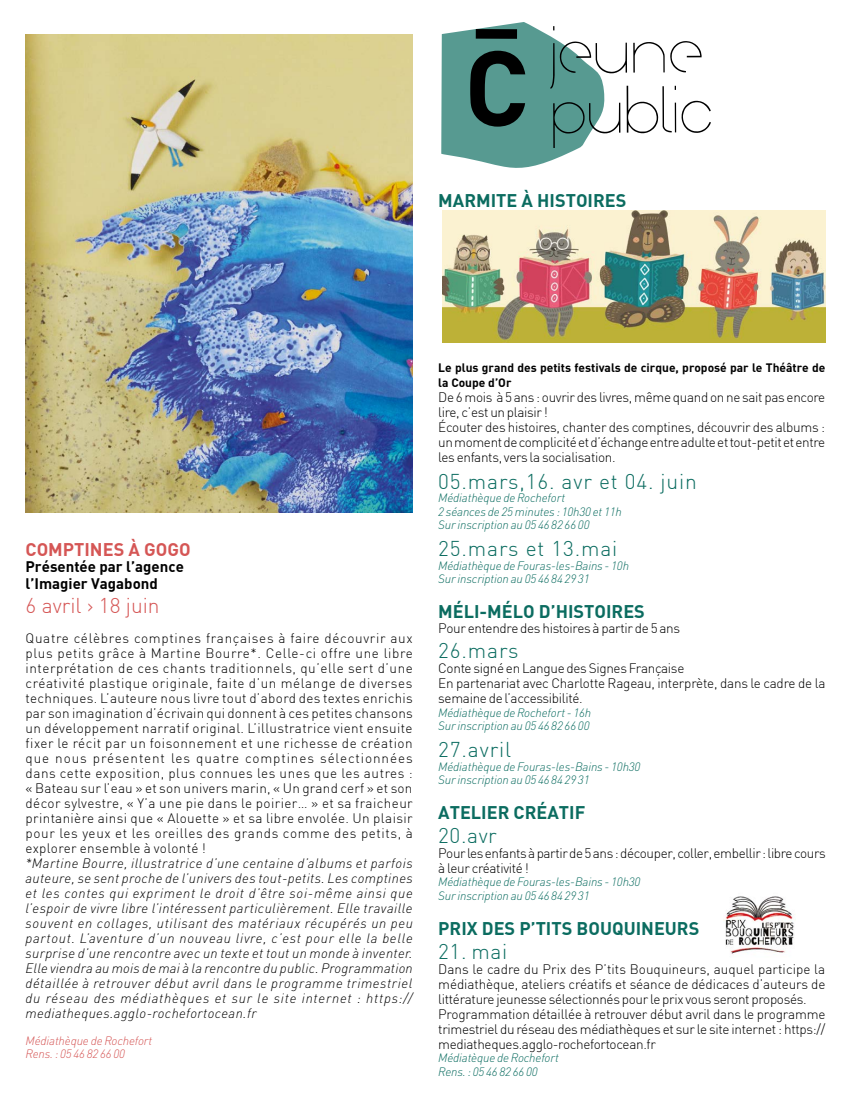
<style>
.page{position:relative;width:851px;height:1106px;background:#fff}
.page>*{position:absolute;margin:0;border:0;box-sizing:border-box;transform-origin:0 0}
.t1{font:56.1px/59.7px "Arual";letter-spacing:-.005em;color:#000}
.t2{font:300 21px "DIN";letter-spacing:.04em;color:#0b6c60}
.t3{font:300 21px "DIN";color:#d55655}
.t4{font:18px "DIN Bold";color:#0b6c60}
.t5{font:18px "DIN Bold";color:#d55655}
.t6{font:15px/16.5px "DIN Bold";color:#000}
.t7{font:300 13.5px/15px "DIN";letter-spacing:-.025em;color:#000}
.t8{font:italic 300 13.5px/15px "DINOT";letter-spacing:.03em;color:#000;text-align:justify}
.t9{font:italic 300 12px/13.5px "DINOT";letter-spacing:-.01em;color:#0b6c60}
.t10{font:12px/15px "DIN Bold";color:#000}
.t11{font:italic 300 12px/13.5px "DINOT";letter-spacing:-.01em;color:#d55655}
</style>
<div class="page">
<svg style="left:336px;top:22px;width:269px;height:173px"></svg>
<img style="left:26px;top:35px;width:386px;height:477px">
<img style="left:723px;top:896px;width:71px;height:58px">
<img style="left:442px;top:210px;width:383px;height:133px">
<h1 class="t1" style="left:549px;top:22px;width:165px">jeune public</h1>
<h3 class="t4" style="left:438px;top:188px;width:190px">MARMITE À HISTOIRES</h3>
<h3 class="t5" style="left:26px;top:537px;width:167px">COMPTINES À GOGO</h3>
<p class="t6" style="left:26px;top:558px;width:160px">Présentée par l’agence l’Imagier Vagabond</p>
<h2 class="t3" style="left:26px;top:592px;width:136px">6 avril &gt; 18 juin</h2>
<p class="t7" style="left:26px;top:630px;width:389px;text-align:justify">Quatre célèbres comptines françaises à faire découvrir aux plus petits grâce à Martine Bourre*. Celle-ci offre une libre interprétation de ces chants traditionnels, qu’elle sert d’une créativité plastique originale, faite d’un mélange de diverses techniques. L’auteure nous livre tout d’abord des textes enrichis par son imagination d’écrivain qui donnent à ces petites chansons un développement narratif original. L’illustratrice vient ensuite fixer le récit par un foisonnement et une richesse de création que nous présentent les quatre comptines sélectionnées dans cette exposition, plus connues les unes que les autres : « Bateau sur l’eau » et son univers marin, « Un grand cerf » et son décor sylvestre, « Y’a une pie dans le poirier… » et sa fraicheur printanière ainsi que « Alouette » et sa libre envolée. Un plaisir pour les yeux et les oreilles des grands comme des petits, à explorer ensemble à volonté !</p>
<p class="t8" style="left:26px;top:855px;width:389px">*Martine Bourre, illustratrice d’une centaine d’albums et parfois auteure, se sent proche de l’univers des tout-petits. Les comptines et les contes qui expriment le droit d’être soi-même ainsi que l’espoir de vivre libre l’intéressent particulièrement. Elle travaille souvent en collages, utilisant des matériaux récupérés un peu partout. L’aventure d’un nouveau livre, c’est pour elle la belle surprise d’une rencontre avec un texte et tout un monde à inventer.<br>Elle viendra au mois de mai à la rencontre du public. Programmation détaillée à retrouver début avril dans le programme trimestriel du réseau des médiathèques et sur le site internet : https:// mediatheques.agglo-rochefortocean.fr</p>
<p class="t11" style="left:26px;top:1033px;width:128px">Médiathèque de Rochefort<br>Rens. : 05 46 82 66 00</p>
<p class="t10" style="left:438px;top:359px;width:388px">Le plus grand des petits festivals de cirque, proposé par le Théâtre de la Coupe d’Or</p>
<p class="t7" style="left:438px;top:389px;width:388px">De 6 mois à 5 ans : ouvrir des livres, même quand on ne sait pas encore lire, c’est un plaisir !<br>Écouter des histoires, chanter des comptines, découvrir des albums : un moment de complicité et d’échange entre adulte et tout-petit et entre les enfants, vers la socialisation.</p>
<h2 class="t2" style="left:438px;top:468px;width:260px">05.mars,16. avr et 04. juin</h2>
<p class="t9" style="left:438px;top:491px;width:185px">Médiathèque de Rochefort<br>2 séances de 25 minutes : 10h30 et 11h<br>Sur inscription au 05 46 82 66 00</p>
<h2 class="t2" style="left:438px;top:536px;width:181px">25.mars et 13.mai</h2>
<p class="t9" style="left:438px;top:558px;width:192px">Médiathèque de Fouras-les-Bains - 10h<br>Sur inscription au 05 46 84 29 31</p>
<h3 class="t4" style="left:438px;top:599px;width:208px">MÉLI-MÉLO D’HISTOIRES</h3>
<p class="t7" style="left:438px;top:620px;width:243px">Pour entendre des histoires à partir de 5 ans</p>
<h2 class="t2" style="left:438px;top:638px;width:82px">26.mars</h2>
<p class="t7" style="left:438px;top:661px;width:388px">Conte signé en Langue des Signes Française<br>En partenariat avec Charlotte Rageau, interprète, dans le cadre de la semaine de l’accessibilité.</p>
<p class="t9" style="left:438px;top:705px;width:154px">Médiathèque de Rochefort - 16h<br>Sur inscription au 05 46 82 66 00</p>
<h2 class="t2" style="left:438px;top:737px;width:74px">27.avril</h2>
<p class="t9" style="left:438px;top:759px;width:204px">Médiathèque de Fouras-les-Bains - 10h30<br>Sur inscription au 05 46 84 29 31</p>
<h3 class="t4" style="left:438px;top:800px;width:149px">ATELIER CRÉATIF</h3>
<h2 class="t2" style="left:438px;top:822px;width:60px">20.avr</h2>
<p class="t7" style="left:438px;top:845px;width:389px">Pour les enfants à partir de 5 ans : découper, coller, embellir : libre cours à leur créativité !</p>
<p class="t9" style="left:438px;top:875px;width:204px">Médiathèque de Fouras-les-Bains - 10h30<br>Sur inscription au 05 46 84 29 31</p>
<h3 class="t4" style="left:438px;top:916px;width:262px">PRIX DES P’TITS BOUQUINEURS</h3>
<h2 class="t2" style="left:438px;top:938px;width:70px">21. mai</h2>
<p class="t7" style="left:438px;top:961px;width:388px">Dans le cadre du Prix des P’tits Bouquineurs, auquel participe la médiathèque, ateliers créatifs et séance de dédicaces d’auteurs de littérature jeunesse sélectionnés pour le prix vous seront proposés.<br>Programmation détaillée à retrouver début avril dans le programme trimestriel du réseau des médiathèques et sur le site internet : https:// mediatheques.agglo-rochefortocean.fr</p>
<p class="t9" style="left:438px;top:1050px;width:122px">Médiatèque de Rochefort<br>Rens. : 05 46 82 66 00</p>
</div>
